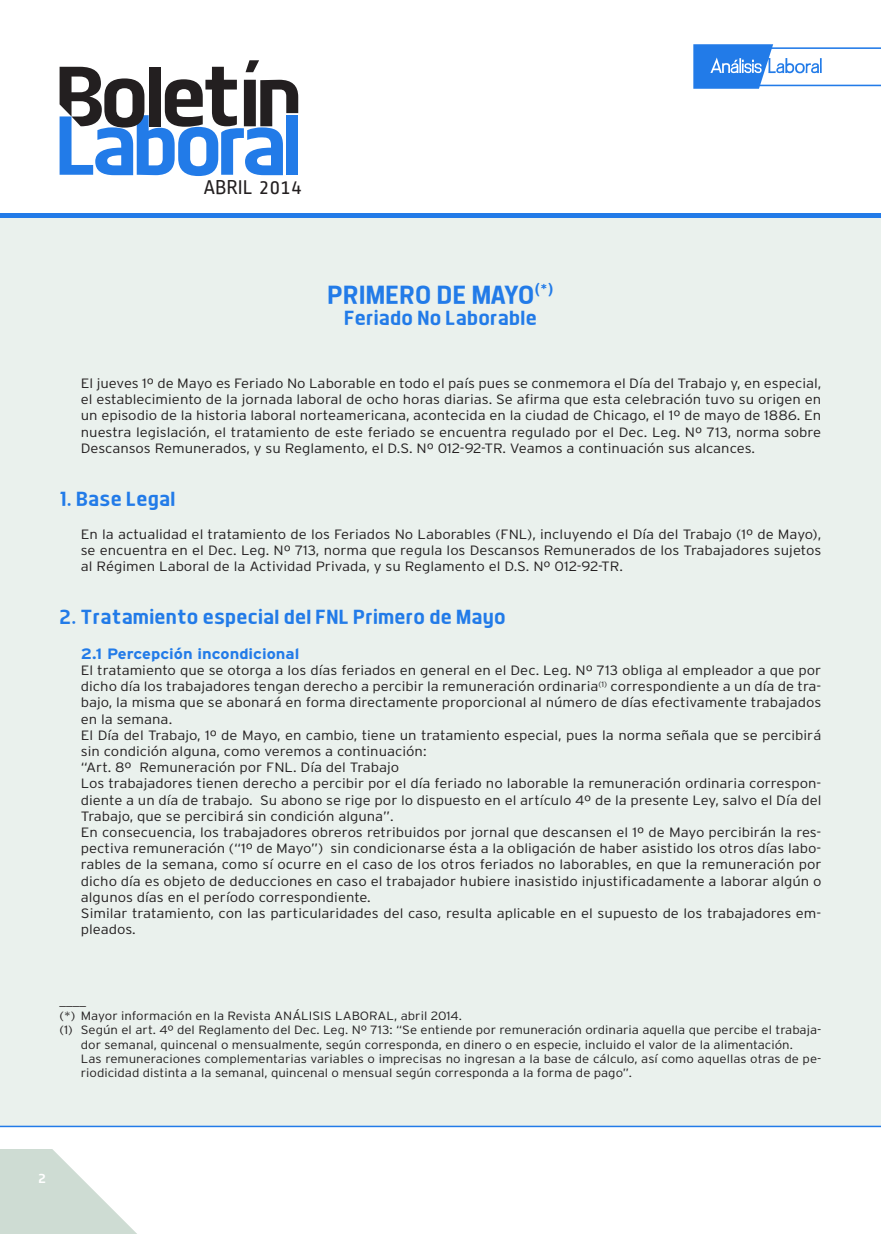
<style>
.page{position:relative;width:881px;height:1234px;background:#fff}
.page>*{position:absolute;margin:0;border:0;box-sizing:border-box;transform-origin:0 0}
.titulo{font:27px "Dyno";color:#227be8}
.titulo-2{font:21px "Dyno";color:#227be8}
.t1{font:21px "Ropa Sans";color:#231f20}
.textotab{font:700 15px "Interstate";color:#227be8;scale:1.1 1}
.textotab-2{font:300 13.5px/16.2px "Interstate";color:#231f20;text-align:justify;scale:1.1 1}
.t2{font:13.5px "Dyno";color:#fff}
.textotab-3{font:300 12px/14.4px "Interstate";color:#231f20;text-align:center;scale:1.1 1}
</style>
<div class="page">
<svg style="left:0;top:1149px;width:136px;height:84px"></svg>
<svg style="left:693px;top:44px;width:187px;height:45px"></svg>
<div style="left:0;top:218px;width:880px;height:908px;background:#eaf1ed"></div>
<svg style="left:60px;top:60px;width:238px;height:116px"></svg>
<div style="left:0;top:213px;width:880px;height:5px;background:#227be8"></div>
<p class="t1" style="left:204px;top:176px;width:100px">ABRIL 2014</p>
<p class="titulo" style="left:327px;top:278px;width:227px">PRIMERO DE MAYO<sup>(*)</sup></p>
<p class="titulo-2" style="left:344px;top:305px;width:194px">Feriado No Laborable</p>
<p class="textotab-2" style="left:81px;top:375px;width:674px">El jueves 1º de Mayo es Feriado No Laborable en todo el país pues se conmemora el Día del Trabajo y, en especial, el establecimiento de la jornada laboral de ocho horas diarias. Se afirma que esta celebración tuvo su origen en un episodio de la historia laboral norteamericana, acontecida en la ciudad de Chicago, el 1º de mayo de 1886. En nuestra legislación, el tratamiento de este feriado se encuentra regulado por el Dec. Leg. Nº 713, norma sobre Descansos Remunerados, y su Reglamento, el D.S. Nº 012-92-TR. Veamos a continuación sus alcances.</p>
<p class="titulo-2" style="left:60px;top:486px;width:117px">1. Base Legal</p>
<p class="textotab-2" style="left:81px;top:525px;width:674px">En la actualidad el tratamiento de los Feriados No Laborables (FNL), incluyendo el Día del Trabajo (1º de Mayo), se encuentra en el Dec. Leg. Nº 713, norma que regula los Descansos Remunerados de los Trabajadores sujetos al Régimen Laboral de la Actividad Privada, y su Reglamento el D.S. Nº 012-92-TR.</p>
<p class="titulo-2" style="left:60px;top:604px;width:447px">2. Tratamiento especial del FNL Primero de Mayo</p>
<p class="textotab" style="left:81px;top:645px;width:200px">2.1 Percepción incondicional</p>
<p class="textotab-2" style="left:81px;top:661px;width:674px">El tratamiento que se otorga a los días feriados en general en el Dec. Leg. Nº 713 obliga al empleador a que por dicho día los trabajadores tengan derecho a percibir la remuneración ordinaria<sup>(1)</sup> correspondiente a un día de tra&shy;bajo, la misma que se abonará en forma directamente proporcional al número de días efectivamente trabajados en la semana.</p>
<p class="textotab-2" style="left:81px;top:726px;width:674px">El Día del Trabajo, 1º de Mayo, en cambio, tiene un tratamiento especial, pues la norma señala que se percibirá sin condición alguna, como veremos a continuación:</p>
<p class="textotab-2" style="left:81px;top:759px;width:291px">“Art. 8º Remuneración por FNL. Día del Trabajo</p>
<p class="textotab-2" style="left:81px;top:775px;width:674px">Los trabajadores tienen derecho a percibir por el día feriado no laborable la remuneración ordinaria correspon&shy;diente a un día de trabajo. Su abono se rige por lo dispuesto en el artículo 4º de la presente Ley, salvo el Día del Trabajo, que se percibirá sin condición alguna”.</p>
<p class="textotab-2" style="left:81px;top:823px;width:674px">En consecuencia, los trabajadores obreros retribuidos por jornal que descansen el 1º de Mayo percibirán la res&shy;pectiva remuneración (“1º de Mayo”) sin condicionarse ésta a la obligación de haber asistido los otros días labo&shy;rables de la semana, como sí ocurre en el caso de los otros feriados no laborables, en que la remuneración por dicho día es objeto de deducciones en caso el trabajador hubiere inasistido injustificadamente a laborar algún o algunos días en el período correspondiente.</p>
<p class="textotab-2" style="left:81px;top:904px;width:674px">Similar tratamiento, con las particularidades del caso, resulta aplicable en el supuesto de los trabajadores em&shy;pleados.</p>
<p class="textotab-3" style="left:60px;top:993px;width:26px">____</p>
<p class="textotab-3" style="left:60px;top:1008px;width:367px">(*) Mayor información en la Revista ANÁLISIS LABORAL, abril 2014.</p>
<p class="textotab-3" style="left:60px;top:1022px;width:693px">(1) Según el art. 4º del Reglamento del Dec. Leg. Nº 713: “Se entiende por remuneración ordinaria aquella que percibe el trabaja&shy;dor semanal, quincenal o mensualmente, según corresponda, en dinero o en especie, incluido el valor de la alimentación.</p>
<p class="textotab-3" style="left:81px;top:1051px;width:674px;text-align:left">Las remuneraciones complementarias variables o imprecisas no ingresan a la base de cálculo, así como aquellas otras de pe&shy;riodicidad distinta a la semanal, quincenal o mensual según corresponda a la forma de pago”.</p>
<p class="t2" style="left:38px;top:1169px;width:9px">2</p>
</div>
